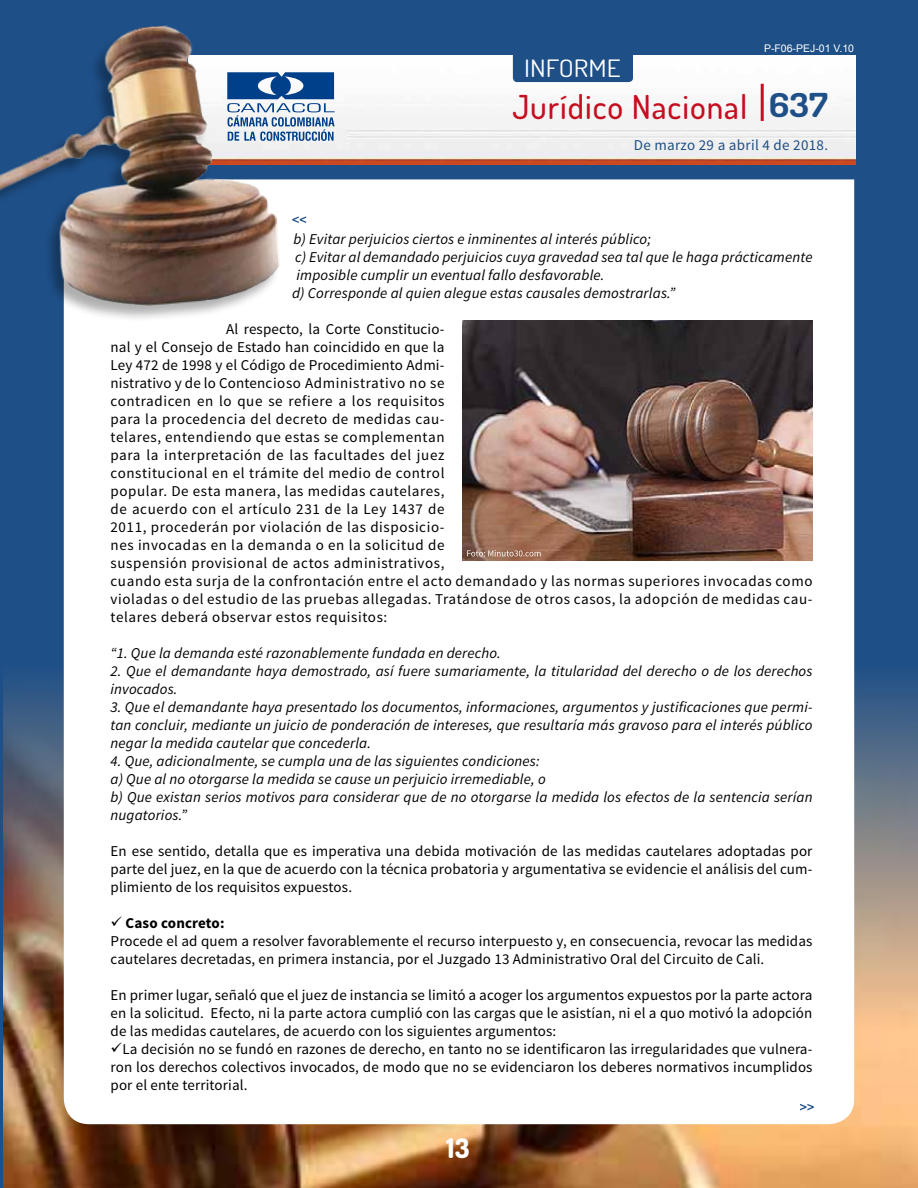
<style>
.page{position:relative;width:918px;height:1188px;background:#1e4f87}
.page>*{position:absolute;margin:0;border:0;box-sizing:border-box;transform-origin:0 0}
.t1{font:500 33px "Dosis";letter-spacing:.03em;color:#c50e1f}
.t2{font:800 27px "Dosis";color:#fff}
.t3{font:24px "Dosis";color:#fff;scale:1.14 1}
.t4{font:15px/18px "Source Sans Pro";letter-spacing:.03em;color:#000;text-align:justify}
.t5{font:italic 15px/18px "Source Sans Pro";letter-spacing:.01em;color:#000}
.t6{font:15px/18px "Source Sans Pro";letter-spacing:.01em;color:#000}
.t7{font:15px "Source Sans Pro";letter-spacing:.02em;color:#1e4f87}
.t8{font:10.5px "Arial";color:#fff}
.s1{font-weight:700;color:#1e4f87}
.s2{font-weight:700}
</style>
<div class="page">
<img style="left:4px;top:665px;width:914px;height:523px">
<div style="left:64px;top:179px;width:790px;height:945px;background:#fff"></div>
<img style="left:282px;top:55px;width:574px;height:109px">
<div style="left:513px;top:37px;width:120px;height:45px;background:#1e4f87;border-radius:4px"></div>
<hr style="left:761px;top:84px;width:3px;height:37px;background:#c50e1f">
<div style="left:0;top:26px;width:280px;height:297px;background:#000;opacity:.32"></div>
<img style="left:0;top:25px;width:282px;height:291px">
<svg style="left:227px;top:72px;width:108px;height:69px;background:#7999bf"></svg>
<svg style="left:292px;top:216px;width:14px;height:7px"></svg>
<img style="left:463px;top:320px;width:350px;height:241px">
<svg style="left:800px;top:1104px;width:14px;height:6px"></svg>
<svg style="left:467px;top:550px;width:74px;height:6px"></svg>
<h3 class="t3" style="left:524px;top:53px;width:86px">INFORME</h3>
<p class="t8" style="left:764px;top:42px;width:92px">P-F06-PEJ-01 V.10</p>
<h1 class="t1" style="left:512px;top:85px;width:317px">Jurídico Nacional <span class="s1">637</span></h1>
<p class="t7" style="left:634px;top:136px;width:196px">De marzo 29 a abril 4 de 2018.</p>
<p class="t5" style="left:294px;top:230px;width:359px">b) Evitar perjuicios ciertos e inminentes al interés público;</p>
<p class="t5" style="left:295px;top:248px;width:519px">c) Evitar al demandado perjuicios cuya gravedad sea tal que le haga prácticamente</p>
<p class="t5" style="left:297px;top:266px;width:310px">imposible cumplir un eventual fallo desfavorable.</p>
<p class="t5" style="left:292px;top:284px;width:385px">d) Corresponde al quien alegue estas causales demostrarlas.”</p>
<p class="t4" style="left:111px;top:321px;width:704px;text-align:left;text-indent:116px">Al respecto, la Corte Constitucio-<br>nal y el Consejo de Estado han coincidido en que la<br>Ley 472 de 1998 y el Código de Procedimiento Admi-<br>nistrativo y de lo Contencioso Administrativo no se<br>contradicen en lo que se refiere a los requisitos<br>para la procedencia del decreto de medidas cau-<br>telares, entendiendo que estas se complementan<br>para la interpretación de las facultades del juez<br>constitucional en el trámite del medio de control<br>popular. De esta manera, las medidas cautelares,<br>de acuerdo con el artículo 231 de la Ley 1437 de<br>2011, procederán por violación de las disposicio-<br>nes invocadas en la demanda o en la solicitud de<br>suspensión provisional de actos administrativos,<br>cuando esta surja de la confrontación entre el acto demandado y las normas superiores invocadas como violadas o del estudio de las pruebas allegadas. Tratándose de otros casos, la adopción de medidas cau&shy;telares deberá observar estos requisitos:</p>
<p class="t5" style="left:111px;top:644px;width:392px">“1. Que la demanda esté razonablemente fundada en derecho.</p>
<p class="t5" style="left:111px;top:662px;width:703px">2. Que el demandante haya demostrado, así fuere sumariamente, la titularidad del derecho o de los derechos invocados.</p>
<p class="t5" style="left:111px;top:698px;width:704px;text-align:justify">3. Que el demandante haya presentado los documentos, informaciones, argumentos y justificaciones que permi&shy;tan concluir, mediante un juicio de ponderación de intereses, que resultaría más gravoso para el interés público negar la medida cautelar que concederla.</p>
<p class="t5" style="left:111px;top:752px;width:704px">4. Que, adicionalmente, se cumpla una de las siguientes condiciones:<br>a) Que al no otorgarse la medida se cause un perjuicio irremediable, o<br>b) Que existan serios motivos para considerar que de no otorgarse la medida los efectos de la sentencia serían nugatorios.”</p>
<p class="t4" style="left:111px;top:843px;width:703px">En ese sentido, detalla que es imperativa una debida motivación de las medidas cautelares adoptadas por parte del juez, en la que de acuerdo con la técnica probatoria y argumentativa se evidencie el análisis del cum&shy;plimiento de los requisitos expuestos.</p>
<p class="t6" style="left:111px;top:915px;width:703px">✓ <span class="s2">Caso concreto:<br></span>Procede el ad quem a resolver favorablemente el recurso interpuesto y, en consecuencia, revocar las medidas cautelares decretadas, en primera instancia, por el Juzgado 13 Administrativo Oral del Circuito de Cali.</p>
<p class="t4" style="left:111px;top:987px;width:703px">En primer lugar, señaló que el juez de instancia se limitó a acoger los argumentos expuestos por la parte actora en la solicitud. Efecto, ni la parte actora cumplió con las cargas que le asistían, ni el a quo motivó la adopción de las medidas cautelares, de acuerdo con los siguientes argumentos:</p>
<p class="t4" style="left:111px;top:1041px;width:704px">✓La decisión no se fundó en razones de derecho, en tanto no se identificaron las irregularidades que vulnera&shy;ron los derechos colectivos invocados, de modo que no se evidenciaron los deberes normativos incumplidos por el ente territorial.</p>
<h2 class="t2" style="left:446px;top:1131px;width:25px">13</h2>
</div>
